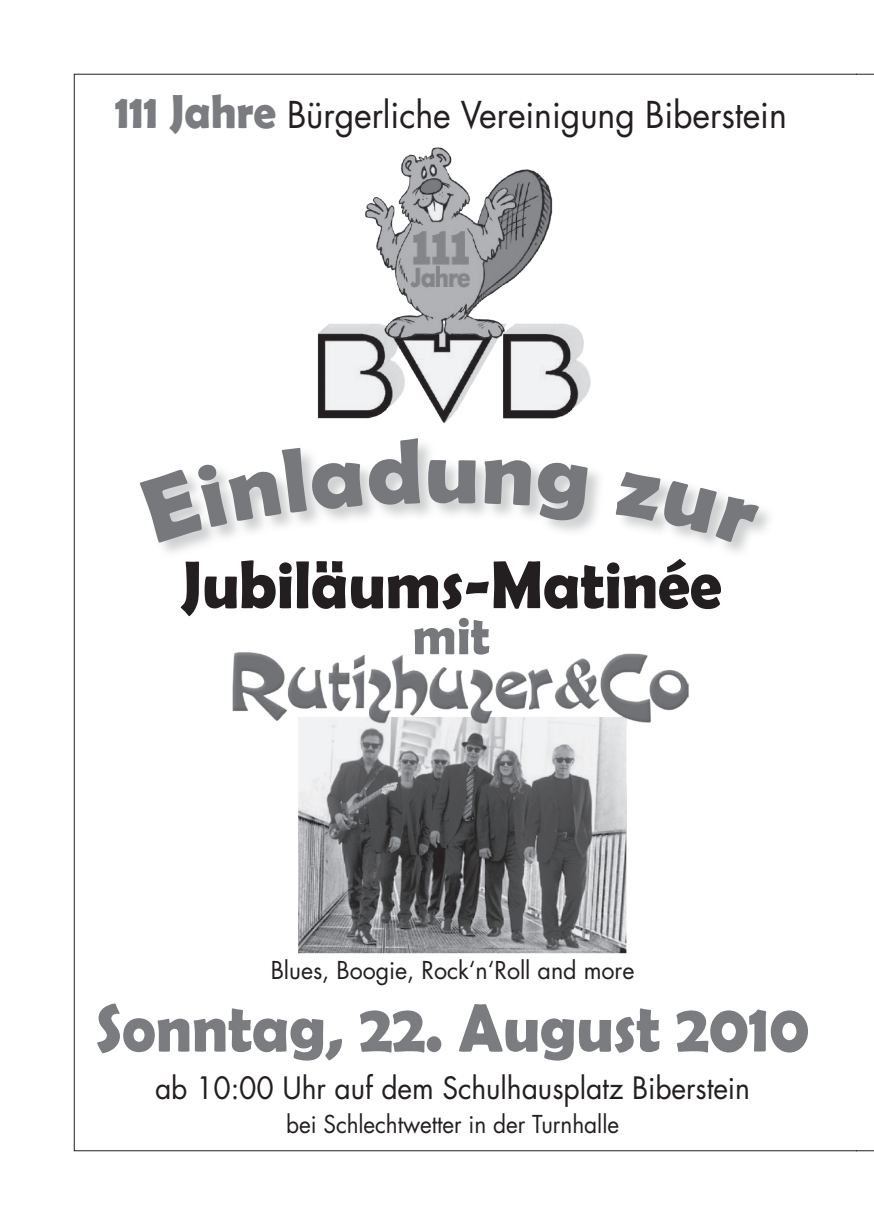
<style>
.page{position:relative;width:874px;height:1225px;background:#fff}
.page>*{position:absolute;margin:0;border:0;box-sizing:border-box;transform-origin:0 0}
.t1{font:700 92px "Berlin Sans FB Demi";color:#76787b}
.t2{font:700 68px "Berlin Sans FB Demi";letter-spacing:-.005em;color:#7a7c7f;scale:.94 1}
.t3{font:700 68px "Berlin Sans FB Demi";letter-spacing:-.005em;color:#231f20;scale:.94 1}
.t4{font:700 54px "Berlin Sans FB Demi";color:#76787b;scale:.94 1}
.t5{font:36px "Futura";letter-spacing:-.005em;color:#231f20;scale:.94 1}
.t6{font:30px "Futura";letter-spacing:-.005em;color:#231f20;scale:.94 1}
.t7{font:24px "Futura";letter-spacing:-.005em;color:#231f20}
.t8{font:24px "Futura";letter-spacing:-.005em;color:#231f20;scale:.94 1}
.s1{font-family:"Berlin Sans FB Demi";font-weight:700;font-size:48px;color:#7a7c7f}
</style>
<div class="page">
<img style="left:317px;top:147px;width:274px;height:275px">
<img style="left:232px;top:652px;width:457px;height:302px">
<div style="left:138px;top:437px;width:636px;height:122px;background:#76787b;opacity:.35"></div>
<svg style="left:139px;top:437px;width:281px;height:106px"></svg>
<svg style="left:482px;top:458px;width:105px;height:64px"></svg>
<svg style="left:615px;top:470px;width:144px;height:77px"></svg>
<p class="t5" style="left:115px;top:90px;width:716px"><span class="s1">111 Jahre</span> Bürgerliche Vereinigung Biberstein</p>
<h1 class="t1" style="left:424px;top:418px;width:57px">u</h1>
<h2 class="t3" style="left:180px;top:545px;width:577px">Jubiläums-Matinée</h2>
<h3 class="t4" style="left:412px;top:604px;width:84px">mit</h3>
<p class="t7" style="left:270px;top:954px;width:365px">Blues, Boogie, Rock‘n‘Roll and more</p>
<h2 class="t2" style="left:96px;top:988px;width:760px">Sonntag, 22. August 2010</h2>
<p class="t6" style="left:155px;top:1067px;width:634px">ab 10:00 Uhr auf dem Schulhausplatz Biberstein</p>
<p class="t8" style="left:286px;top:1107px;width:355px">bei Schlechtwetter in der Turnhalle</p>
</div>
